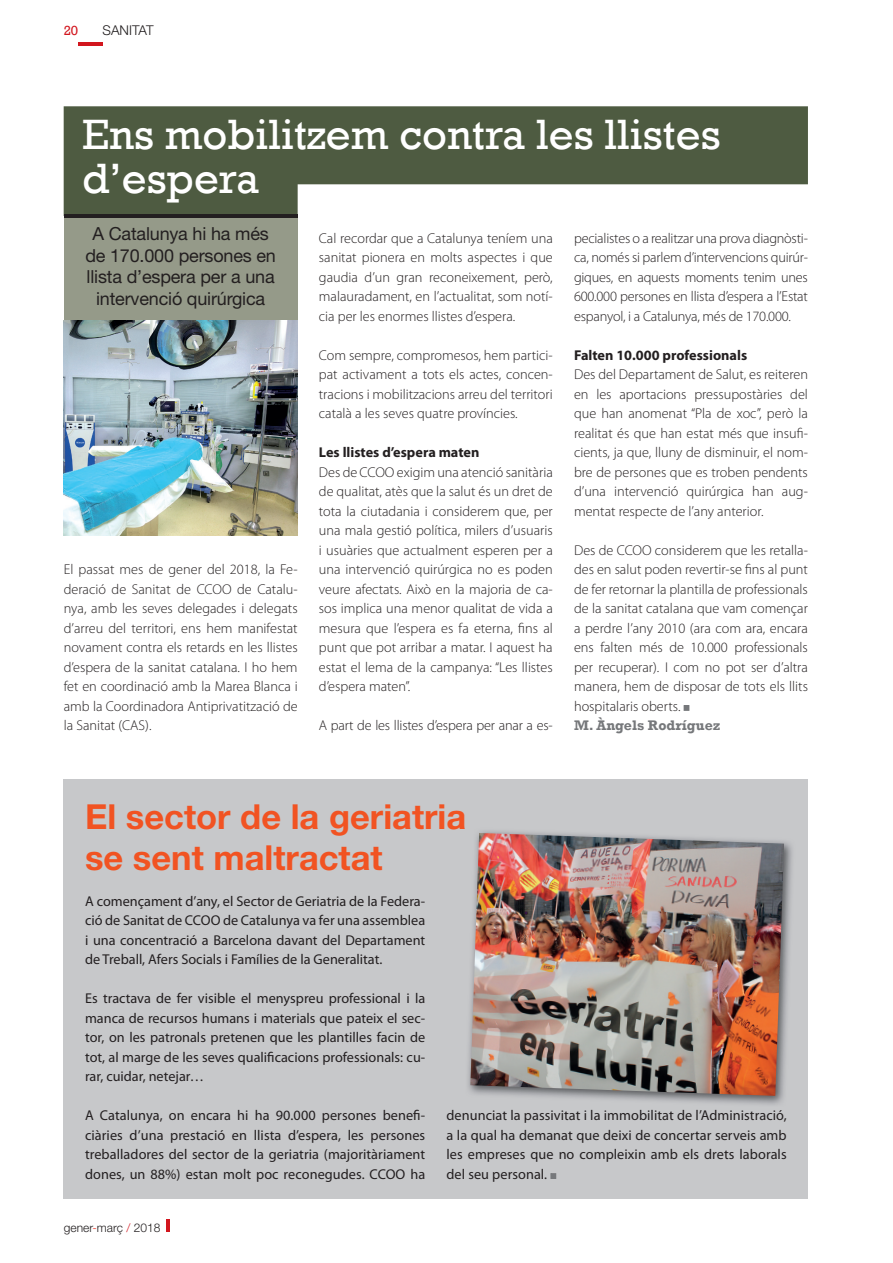
<style>
.page{position:relative;width:893px;height:1263px;background:#fff}
.page>*{position:absolute;margin:0;border:0;box-sizing:border-box;transform-origin:0 0}
.t1{font:43.5px/43.5px "Rockwell";color:#fff}
.t2{font:700 34.5px/41.4px "Helvetica Neue";color:#f15322}
.t3{font:18px/21.6px "Helvetica Neue";letter-spacing:-.01em;color:#231f20;text-align:center}
.t4{font:300 14.25px/19.5px "Myriad Pro";color:#231f20;text-align:justify}
.t5{font:14.25px/19.5px "Myriad Pro";color:#231f20;text-align:justify}
.t6{font:700 14.25px "Myriad Pro";color:#231f20}
.t7{font:700 14.25px "Rockwell";color:#76787b}
.t8{font:300 13.5px "Helvetica Neue";color:#231f20}
.t9{font:13.5px "Rockwell";color:#d2161e}
.t10{font:300 12px "Helvetica Neue";color:#231f20}
.s1{color:#ee2e22}
.s2{color:#d2161e}
</style>
<div class="page">
<div style="left:64px;top:216px;width:234px;height:105px;background:#959a89"></div>
<svg style="left:64px;top:106px;width:744px;height:108px;fill:#4e5b41"></svg>
<div style="left:64px;top:779px;width:744px;height:420px;background:#c7c8ca"></div>
<hr style="left:78px;top:42px;width:25px;height:3px;background:#d2161e">
<svg style="left:166px;top:1219px;width:4px;height:13px"></svg>
<svg style="left:684px;top:705px;width:5px;height:6px"></svg>
<img style="left:468px;top:831px;width:324px;height:274px">
<img style="left:470px;top:833px;width:314px;height:263px">
<hr style="left:64px;top:214px;width:234px;height:3px;background:#231f20">
<svg style="left:550px;top:1173px;width:6px;height:6px"></svg>
<img style="left:64px;top:321px;width:234px;height:214px">
<p class="t9" style="left:64px;top:22px;width:16px">20</p>
<p class="t8" style="left:103px;top:22px;width:53px">SANITAT</p>
<h1 class="t1" style="left:82px;top:114px;width:640px">Ens mobilitzem contra les llistes d’espera</h1>
<p class="t3" style="left:85px;top:223px;width:192px">A Catalunya hi ha més de 170.000 persones en llista d’espera per a una intervenció quirúrgica</p>
<p class="t4" style="left:64px;top:560px;width:235px">El passat mes de gener del 2018, la Fe&shy;deració de Sanitat de CCOO de Catalu&shy;nya, amb les seves delegades i delegats d’arreu del territori, ens hem manifestat novament contra els retards en les llistes d’espera de la sanitat catalana. I ho hem fet en coordinació amb la Marea Blanca i amb la Coordinadora Antiprivatització de la Sanitat (CAS).</p>
<p class="t4" style="left:319px;top:228px;width:235px">Cal recordar que a Catalunya teníem una sanitat pionera en molts aspectes i que gaudia d’un gran reconeixement, però, malauradament, en l’actualitat, som notí&shy;cia per les enormes llistes d’espera.</p>
<p class="t4" style="left:319px;top:345px;width:235px">Com sempre, compromesos, hem partici&shy;pat activament a tots els actes, concen&shy;tracions i mobilitzacions arreu del territori català a les seves quatre províncies.</p>
<p class="t6" style="left:319px;top:443px;width:162px">Les llistes d’espera maten</p>
<p class="t4" style="left:319px;top:462px;width:235px">Des de CCOO exigim una atenció sanitària de qualitat, atès que la salut és un dret de tota la ciutadania i considerem que, per una mala gestió política, milers d’usuaris i usuàries que actualment esperen per a una intervenció quirúrgica no es poden veure afectats. Això en la majoria de ca&shy;sos implica una menor qualitat de vida a mesura que l’espera es fa eterna, fins al punt que pot arribar a matar. I aquest ha estat el lema de la campanya: “Les llistes d’espera maten”.</p>
<p class="t4" style="left:319px;top:716px;width:235px">A part de les llistes d’espera per anar a es-</p>
<p class="t4" style="left:574px;top:228px;width:235px">pecialistes o a realitzar una prova diagnòsti&shy;ca, només si parlem d’intervencions quirúr&shy;giques, en aquests moments tenim unes 600.000 persones en llista d’espera a l’Estat espanyol, i a Catalunya, més de 170.000.</p>
<p class="t6" style="left:574px;top:346px;width:175px">Falten 10.000 professionals</p>
<p class="t4" style="left:574px;top:365px;width:235px">Des del Departament de Salut, es reiteren en les aportacions pressupostàries del que han anomenat “Pla de xoc”, però la realitat és que han estat més que insufi&shy;cients, ja que, lluny de disminuir, el nom&shy;bre de persones que es troben pendents d’una intervenció quirúrgica han aug&shy;mentat respecte de l’any anterior.</p>
<p class="t4" style="left:574px;top:540px;width:235px">Des de CCOO considerem que les retalla&shy;des en salut poden revertir-se fins al punt de fer retornar la plantilla de professionals de la sanitat catalana que vam començar a perdre l’any 2010 (ara com ara, encara ens falten més de 10.000 professionals per recuperar). I com no pot ser d’altra manera, hem de disposar de tots els llits hospitalaris oberts.</p>
<p class="t7" style="left:574px;top:717px;width:148px">M. Àngels Rodríguez</p>
<h2 class="t2" style="left:85px;top:795px;width:383px">El sector de la geriatria se sent maltractat</h2>
<p class="t5" style="left:85px;top:891px;width:342px">A començament d’any, el Sector de Geriatria de la Federa&shy;ció de Sanitat de CCOO de Catalunya va fer una assemblea i una concentració a Barcelona davant del Departament de Treball, Afers Socials i Famílies de la Generalitat.</p>
<p class="t5" style="left:85px;top:989px;width:342px">Es tractava de fer visible el menyspreu professional i la manca de recursos humans i materials que pateix el sec&shy;tor, on les patronals pretenen que les plantilles facin de tot, al marge de les seves qualificacions professionals: cu&shy;rar, cuidar, netejar…</p>
<p class="t5" style="left:85px;top:1106px;width:342px">A Catalunya, on encara hi ha 90.000 persones benefi&shy;ciàries d’una prestació en llista d’espera, les persones treballadores del sector de la geriatria (majoritàriament dones, un 88%) estan molt poc reconegudes. CCOO ha</p>
<p class="t5" style="left:446px;top:1106px;width:342px">denunciat la passivitat i la immobilitat de l’Administració, a la qual ha demanat que deixi de concertar serveis amb les empreses que no compleixin amb els drets laborals del seu personal.</p>
<p class="t10" style="left:64px;top:1220px;width:98px">gener<span class="s1">-</span>març <span class="s2">/</span> 2018</p>
</div>
